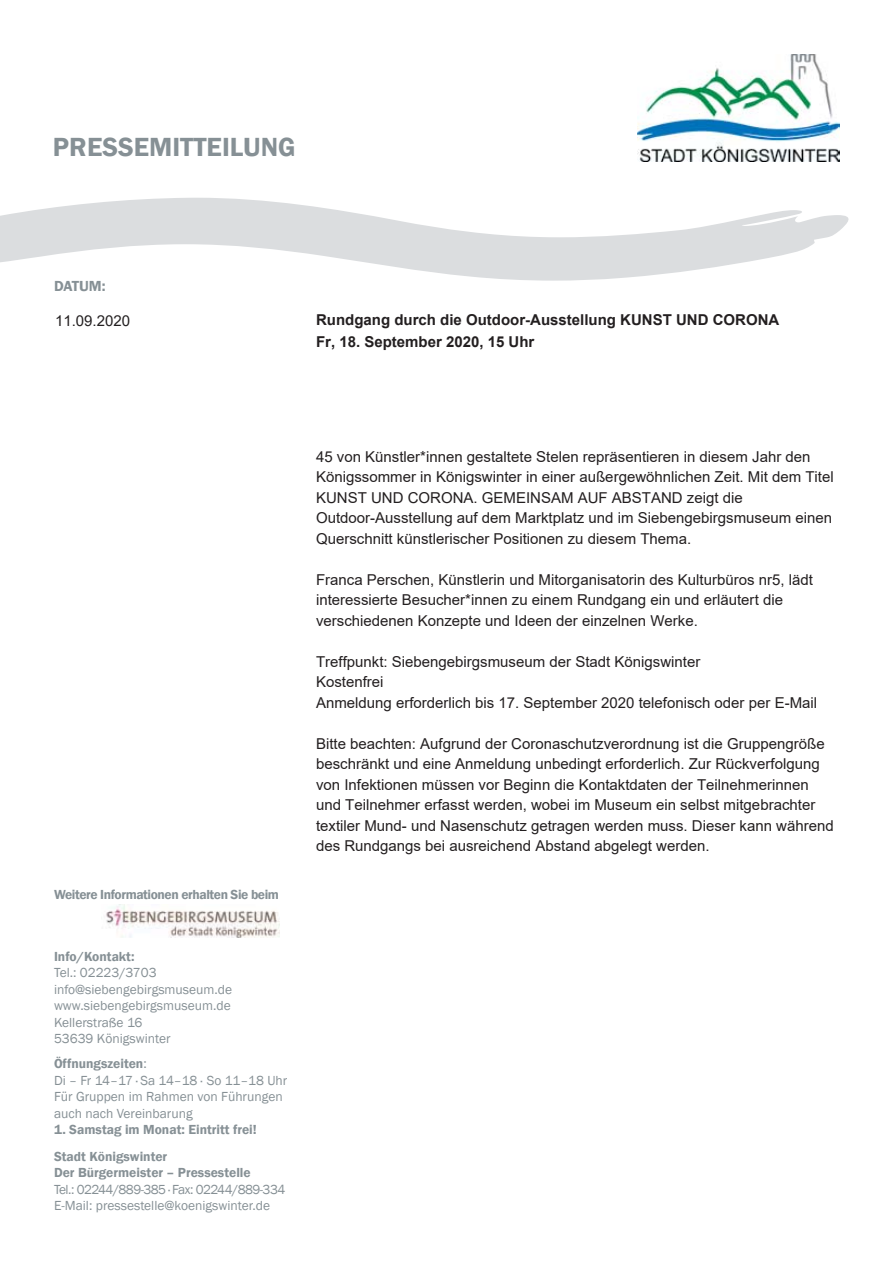
<style>
.page{position:relative;width:893px;height:1263px;background:#fff}
.page>*{position:absolute;margin:0;border:0;box-sizing:border-box;transform-origin:0 0}
.t1{font:600 27px "Franklin Gothic";color:#869095}
.t2{font:15px/20.4px "Arial";color:#231f20}
.t3{font:700 15px/21.5px "Arial";color:#231f20}
.t4{font:600 15px "Franklin Gothic";letter-spacing:-.01em;color:#869095}
.t5{font:13.5px/16.5px "Franklin Gothic";color:#869095}
.t6{font:600 13.5px/16.5px "Franklin Gothic";color:#869095}
.t7{font:600 13.5px "Franklin Gothic";letter-spacing:-.03em;color:#869095}
.s1{font-weight:600}
</style>
<div class="page">
<img style="left:638px;top:54px;width:201px;height:108px">
<svg style="left:0;top:198px;width:849px;height:83px;fill:#dbdddf"></svg>
<img style="left:106px;top:905px;width:173px;height:33px">
<h1 class="t1" style="left:53px;top:131px;width:244px">PRESSEMITTEILUNG</h1>
<p class="t4" style="left:54px;top:278px;width:53px">DATUM:</p>
<p class="t2" style="left:55px;top:310px;width:77px">11.09.2020</p>
<p class="t3" style="left:316px;top:309px;width:465px">Rundgang durch die Outdoor-Ausstellung KUNST UND CORONA<br>Fr, 18. September 2020, 15 Uhr</p>
<p class="t7" style="left:54px;top:887px;width:227px">Weitere Informationen erhalten Sie beim</p>
<p class="t6" style="left:54px;top:948px;width:82px">Info/Kontakt:</p>
<p class="t5" style="left:54px;top:964px;width:180px">Tel.: 02223/3703 info@siebengebirgsmuseum.de www.siebengebirgsmuseum.de<br>Kellerstraße 16<br>53639 Königswinter</p>
<p class="t5" style="left:54px;top:1055px;width:235px"><span class="s1">Öffnungszeiten</span>:<br>Di – Fr 14–17 · Sa 14–18 · So 11–18 Uhr<br>Für Gruppen im Rahmen von Führungen auch nach Vereinbarung</p>
<p class="t6" style="left:54px;top:1121px;width:204px">1. Samstag im Monat: Eintritt frei!</p>
<p class="t6" style="left:54px;top:1148px;width:198px">Stadt Königswinter<br>Der Bürgermeister – Pressestelle</p>
<p class="t5" style="left:54px;top:1181px;width:233px">Tel.: 02244/889-385 · Fax: 02244/889-334<br>E-Mail: pressestelle@koenigswinter.de</p>
<p class="t2" style="left:316px;top:447px;width:519px">45 von Künstler*innen gestaltete Stelen repräsentieren in diesem Jahr den Königssommer in Königswinter in einer außergewöhnlichen Zeit. Mit dem Titel KUNST UND CORONA. GEMEINSAM AUF ABSTAND zeigt die Outdoor-Ausstellung auf dem Marktplatz und im Siebengebirgsmuseum einen Querschnitt künstlerischer Positionen zu diesem Thema.</p>
<p class="t2" style="left:316px;top:569px;width:498px">Franca Perschen, Künstlerin und Mitorganisatorin des Kulturbüros nr5, lädt interessierte Besucher*innen zu einem Rundgang ein und erläutert die verschiedenen Konzepte und Ideen der einzelnen Werke.</p>
<p class="t2" style="left:316px;top:651px;width:503px">Treffpunkt: Siebengebirgsmuseum der Stadt Königswinter<br>Kostenfrei<br>Anmeldung erforderlich bis 17. September 2020 telefonisch oder per E-Mail</p>
<p class="t2" style="left:316px;top:733px;width:519px">Bitte beachten: Aufgrund der Coronaschutzverordnung ist die Gruppengröße beschränkt und eine Anmeldung unbedingt erforderlich. Zur Rückverfolgung von Infektionen müssen vor Beginn die Kontaktdaten der Teilnehmerinnen und Teilnehmer erfasst werden, wobei im Museum ein selbst mitgebrachter textiler Mund- und Nasenschutz getragen werden muss. Dieser kann während des Rundgangs bei ausreichend Abstand abgelegt werden.</p>
</div>
